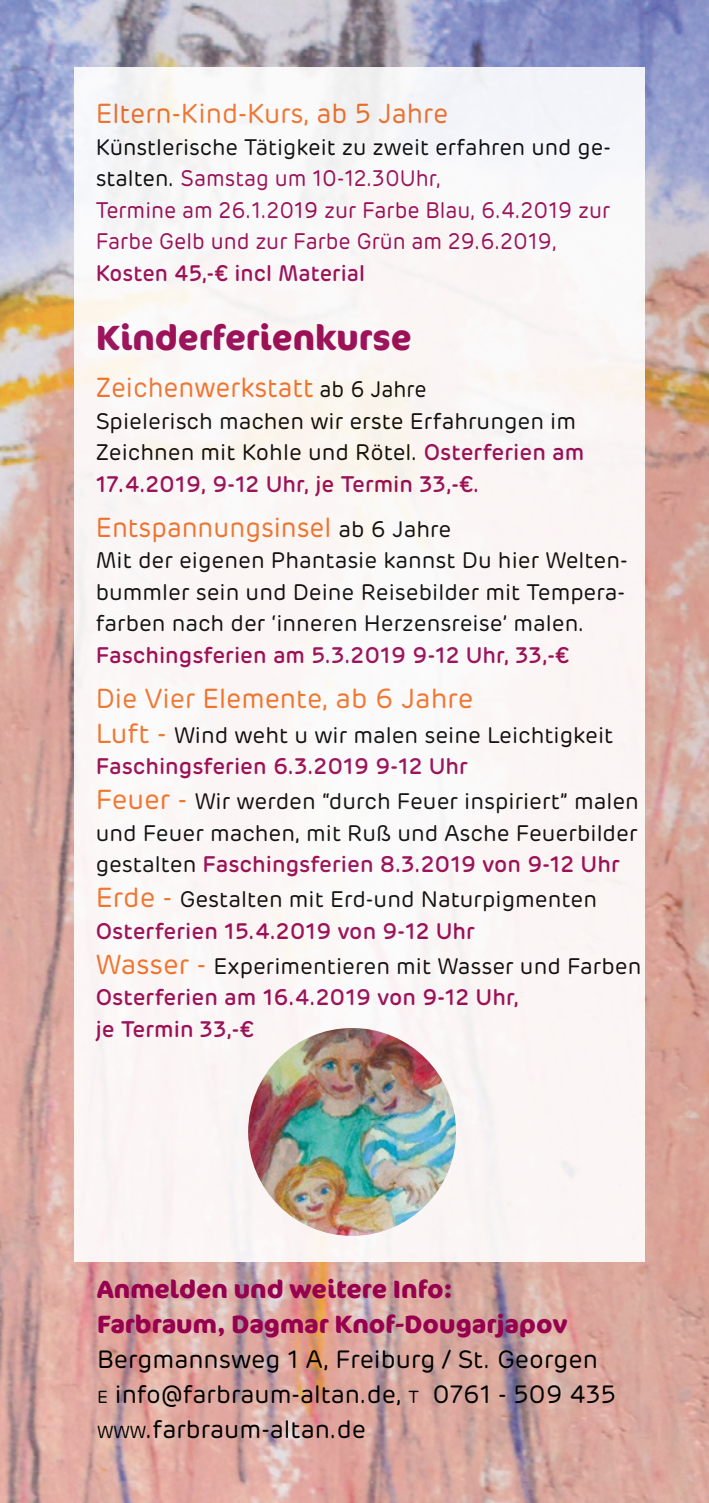
<style>
.page{position:relative;width:709px;height:1503px;background:#fff}
.page>*{position:absolute;margin:0;border:0;box-sizing:border-box;transform-origin:0 0}
.t1{font:700 35px "Cocon OT";color:#96004f}
.t2{font:27.5px "Rubrik";color:#f36e21}
.t3{font:27.5px "Rubrik";color:#f36e21;scale:.95 1}
.t4{font:25px/35px "Rubrik";color:#000}
.t5{font:700 25px/35px "Cocon OT";color:#96004f}
.t6{font:22.5px/31.5px "Rubrik";color:#000}
.t7{font:22.5px/31.5px "Rubrik";color:#96004f;scale:.95 1}
.t8{font:500 22.5px/31.5px "Rubrik";color:#96004f}
.s1{color:#000}
.s2{font-size:22.5px;color:#000}
.s3{font-weight:500;color:#96004f}
.s4{font-size:27.5px;color:#f36e21}
.s5{font-weight:400;font-size:27.5px;color:#f36e21}
.s6{font-weight:400;color:#000}
.s7{font-size:17.5px}
</style>
<div class="page">
<img style="left:0;top:0;width:709px;height:1502px">
<div style="left:74px;top:67px;width:571px;height:1194px;background:#fbf6f5"></div>
<img style="left:248px;top:1028px;width:208px;height:207px;border-radius:104px">
<p class="t2" style="left:96px;top:97px;width:354px">Eltern-Kind-Kurs, ab 5 Jahre</p>
<p class="t7" style="left:96px;top:131px;width:544px"><span class="s1">Künstlerische Tätigkeit zu zweit erfahren und ge&shy;stalten.</span> Samstag um 10-12.30Uhr,<br>Termine am 26.1.2019 zur Farbe Blau, 6.4.2019 zur Farbe Gelb und zur Farbe Grün am 29.6.2019,</p>
<p class="t8" style="left:96px;top:257px;width:271px">Kosten 45,-€ incl Material</p>
<h1 class="t1" style="left:96px;top:316px;width:317px">Kinderferienkurse</h1>
<p class="t3" style="left:96px;top:371px;width:350px">Zeichenwerkstatt <span class="s2">ab 6 Jahre</span></p>
<p class="t6" style="left:96px;top:405px;width:490px">Spielerisch machen wir erste Erfahrungen im<br>Zeichnen mit Kohle und Rötel. <span class="s3">Osterferien am<br>17.4.2019, 9-12 Uhr, je Termin 33,-€.</span></p>
<p class="t3" style="left:96px;top:510px;width:376px">Entspannungsinsel <span class="s2">ab 6 Jahre</span></p>
<p class="t6" style="left:96px;top:545px;width:533px;text-align:justify">Mit der eigenen Phantasie kannst Du hier Welten&shy;bummler sein und Deine Reisebilder mit Tempera&shy;farben nach der ‘inneren Herzensreise’ malen.</p>
<p class="t8" style="left:96px;top:639px;width:475px">Faschingsferien am 5.3.2019 9-12 Uhr, 33,-€</p>
<p class="t2" style="left:96px;top:681px;width:379px">Die Vier Elemente, ab 6 Jahre</p>
<p class="t6" style="left:96px;top:719px;width:519px"><span class="s4">Luft -</span> Wind weht u wir malen seine Leichtigkeit<br><span class="s3">Faschingsferien 6.3.2019 9-12 Uhr</span></p>
<p class="t6" style="left:96px;top:786px;width:544px;text-align:justify"><span class="s4">Feuer -</span> Wir werden “durch Feuer inspiriert” malen und Feuer machen, mit Ruß und Asche Feuerbilder gestalten <span class="s3">Faschingsferien 8.3.2019 von 9-12 Uhr</span></p>
<p class="t6" style="left:96px;top:884px;width:503px"><span class="s4">Erde -</span> Gestalten mit Erd-und Naturpigmenten<br><span class="s3">Osterferien 15.4.2019 von 9-12 Uhr</span></p>
<p class="t8" style="left:96px;top:950px;width:547px"><span class="s5">Wasser -</span> <span class="s6">Experimentieren mit Wasser und Farben<br></span>Osterferien am 16.4.2019 von 9-12 Uhr,<br>je Termin 33,-€</p>
<p class="t5" style="left:97px;top:1272px;width:471px">Anmelden und weitere Info:<br>Farbraum, Dagmar Knof-Dougarjapov</p>
<p class="t4" style="left:97px;top:1342px;width:520px">Bergmannsweg 1 A, Freiburg / St. Georgen<br><span class="s7">E</span> info@farbraum-altan.de, <span class="s7">T</span> 0761 - 509 435<br><span class="s7">WWW</span>.farbraum-altan.de</p>
</div>
